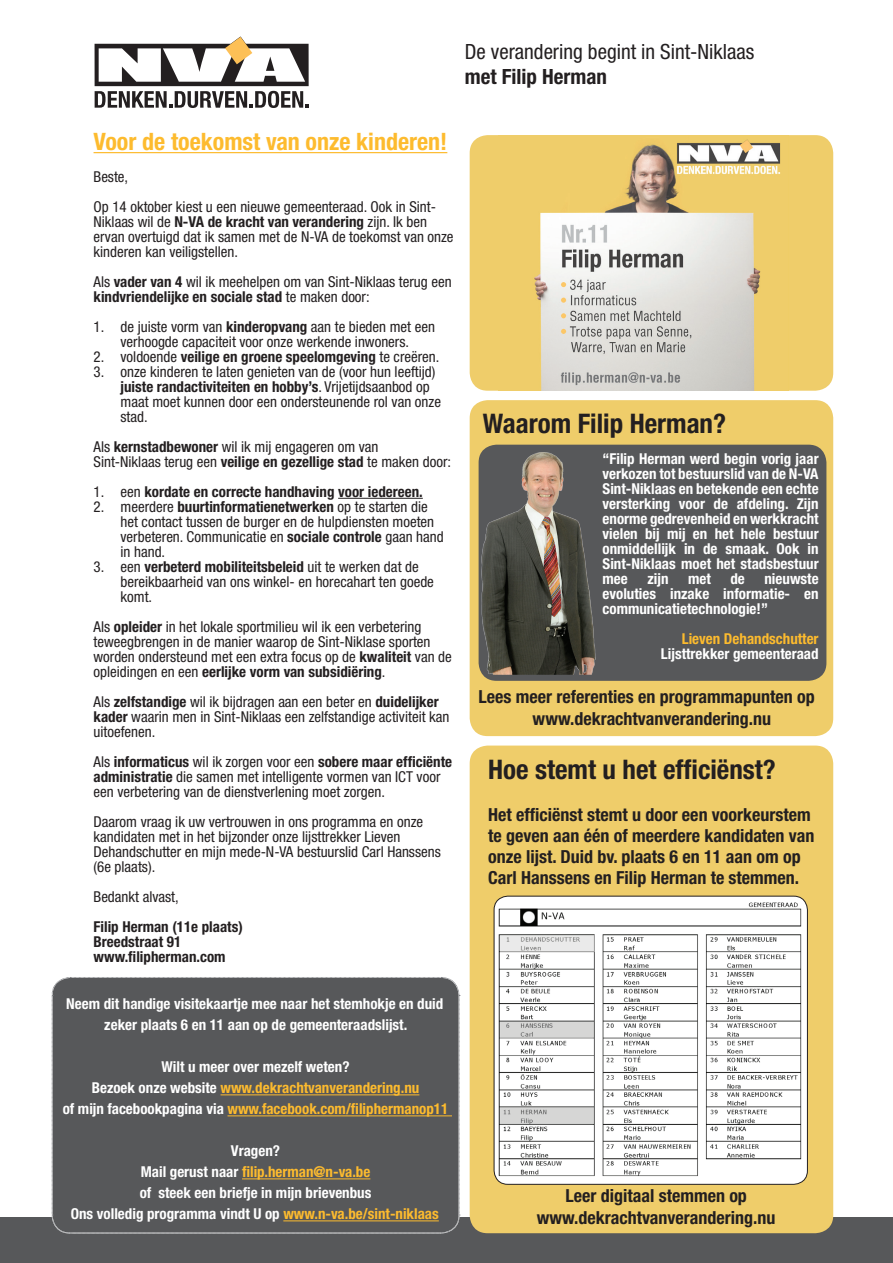
<style>
.page{position:relative;width:893px;height:1263px;background:#fff}
.page>*{position:absolute;margin:0;border:0;box-sizing:border-box;transform-origin:0 0}
.t1{font:700 condensed 27px "Helvetica Neue LT Std";color:#231f20}
.t2{font:700 condensed 24px "Helvetica Neue LT Std";color:#fdbb2e}
.t3{font:condensed 21px "Helvetica Neue LT Std";color:#231f20}
.t4{font:700 condensed 21px "Helvetica Neue LT Std";color:#231f20}
.t5{font:700 condensed 18px/21px "Helvetica Neue LT Std";color:#231f20;text-align:center}
.t6{font:condensed 15px/15px "Helvetica Neue LT Std";color:#231f20}
.t7{font:700 condensed 15px/15px "Helvetica Neue LT Std";color:#fff;text-align:center}
.t8{font:700 condensed 15px/15px "Helvetica Neue LT Std";color:#231f20}
.t9{font:700 condensed 15px "Helvetica Neue LT Std";color:#fdbb2e}
.s1{font-weight:700}
.s2{font-weight:400}
.s3{color:#fdbb2e}
</style>
<div class="page">
<svg style="left:95px;top:36px;width:214px;height:72px"></svg>
<div style="left:0;top:1218px;width:893px;height:45px;background:#57585a"></div>
<div style="left:470px;top:135px;width:363px;height:256px;background:#efcd6a;border-radius:18px"></div>
<img style="left:534px;top:139px;width:247px;height:252px">
<div style="left:470px;top:400px;width:363px;height:336px;background:#efcd6a;border-radius:18px"></div>
<div style="left:479px;top:445px;width:347px;height:236px;background:#57585a;border-radius:18px"></div>
<img style="left:479px;top:444px;width:143px;height:231px">
<div style="left:470px;top:745px;width:363px;height:488px;background:#efcd6a;border-radius:18px"></div>
<img style="left:494px;top:896px;width:313px;height:288px">
<div style="left:494px;top:896px;width:314px;height:288px;border:1px solid #231f20;border-radius:14px"></div>
<svg style="left:500px;top:935px;width:94px;height:17px;background:#dbdbdb"></svg>
<hr style="left:94px;top:152px;width:353px;height:1px;background:#fdbb2e">
<hr style="left:338px;top:498px;width:85px;height:1px;background:#231f20">
<div style="left:52px;top:977px;width:408px;height:257px;background:#57585a"></div>
<h3 class="t3" style="left:465px;top:40px;width:291px">De verandering begint in Sint-Niklaas</h3>
<h3 class="t4" style="left:465px;top:64px;width:144px">met Filip Herman</h3>
<h2 class="t2" style="left:94px;top:127px;width:355px">Voor de toekomst van onze kinderen!</h2>
<p class="t6" style="left:94px;top:161px;width:344px;line-height:30px">Beste,<br>Op 14 oktober kiest u een nieuwe gemeenteraad. Ook in Sint-</p>
<p class="t6" style="left:94px;top:214px;width:362px">Niklaas wil de <span class="s1">N-VA de kracht van verandering</span> zijn. Ik ben ervan overtuigd dat ik samen met de N-VA de toekomst van onze kinderen kan veiligstellen.</p>
<p class="t6" style="left:94px;top:274px;width:360px">Als <span class="s1">vader van 4</span> wil ik meehelpen om van Sint-Niklaas terug een <span class="s1">kindvriendelijke en sociale stad</span> te maken door:</p>
<p class="t6" style="left:94px;top:319px;width:343px;text-align:center">1. de juiste vorm van <span class="s1">kinderopvang</span> aan te bieden met een verhoogde capaciteit voor onze werkende inwoners.</p>
<p class="t8" style="left:94px;top:349px;width:347px"><span class="s2">2. voldoende</span> veilige en groene speelomgeving <span class="s2">te creëren.</span></p>
<p class="t6" style="left:121px;top:364px;width:322px;text-indent:-27px">3. onze kinderen te laten genieten van de (voor hun leeftijd) <span class="s1">juiste randactiviteiten en hobby’s</span>. Vrijetijdsaanbod op maat moet kunnen door een ondersteunende rol van onze stad.</p>
<p class="t6" style="left:94px;top:439px;width:359px">Als <span class="s1">kernstadbewoner</span> wil ik mij engageren om van<br>Sint-Niklaas terug een <span class="s1">veilige en gezellige stad</span> te maken door:</p>
<p class="t8" style="left:94px;top:484px;width:331px"><span class="s2">1. een</span> kordate en correcte handhaving voor iedereen.</p>
<p class="t6" style="left:121px;top:499px;width:325px;text-indent:-27px">2. meerdere <span class="s1">buurtinformatienetwerken</span> op te starten die het contact tussen de burger en de hulpdiensten moeten verbeteren. Communicatie en <span class="s1">sociale controle</span> gaan hand in hand.</p>
<p class="t6" style="left:121px;top:559px;width:315px;text-indent:-27px">3. een <span class="s1">verbeterd mobiliteitsbeleid</span> uit te werken dat de bereikbaarheid van ons winkel- en horecahart ten goede komt.</p>
<p class="t6" style="left:94px;top:619px;width:360px">Als <span class="s1">opleider</span> in het lokale sportmilieu wil ik een verbetering teweegbrengen in de manier waarop de Sint-Niklase sporten worden ondersteund met een extra focus op de <span class="s1">kwaliteit</span> van de opleidingen en een <span class="s1">eerlijke vorm van subsidiëring</span>.</p>
<p class="t6" style="left:94px;top:694px;width:357px">Als <span class="s1">zelfstandige</span> wil ik bijdragen aan een beter en <span class="s1">duidelijker kader</span> waarin men in Sint-Niklaas een zelfstandige activiteit kan uitoefenen.</p>
<p class="t6" style="left:94px;top:754px;width:360px">Als <span class="s1">informaticus</span> wil ik zorgen voor een <span class="s1">sobere maar efficiënte administratie</span> die samen met intelligente vormen van ICT voor een verbetering van de dienstverlening moet zorgen.</p>
<p class="t6" style="left:94px;top:814px;width:349px">Daarom vraag ik uw vertrouwen in ons programma en onze kandidaten met in het bijzonder onze lijsttrekker Lieven Dehandschutter en mijn mede-N-VA bestuurslid Carl Hanssens (6e plaats).</p>
<p class="t6" style="left:94px;top:889px;width:87px">Bedankt alvast,</p>
<p class="t8" style="left:94px;top:919px;width:151px">Filip Herman (11e plaats)<br>Breedstraat 91 www.filipherman.com</p>
<p class="t7" style="left:66px;top:993px;width:379px;line-height:21px">Neem dit handige visitekaartje mee naar het stemhokje en duid zeker plaats 6 en 11 aan op de gemeenteraadslijst.</p>
<p class="t7" style="left:63px;top:1056px;width:387px;line-height:21px">Wilt u meer over mezelf weten?<br>Bezoek onze website <span class="s3">www.dekrachtvanverandering.nu<br></span>of mijn facebookpagina via <span class="s3">www.facebook.com/filiphermanop11</span></p>
<p class="t7" style="left:71px;top:1140px;width:370px;line-height:21px">Vragen?<br>Mail gerust naar <span class="s3">filip.herman@n-va.be<br></span>of steek een briefje in mijn brievenbus<br>Ons volledig programma vindt U op <span class="s3">www.n-va.be/sint-niklaas</span></p>
<h1 class="t1" style="left:483px;top:407px;width:245px">Waarom Filip Herman?</h1>
<p class="t7" style="left:603px;top:451px;width:218px;text-align:justify">“Filip Herman werd begin vorig jaar verkozen tot bestuurslid van de N-VA Sint-Niklaas en betekende een echte versterking voor de afdeling. Zijn enorme gedrevenheid en werkkracht vielen bij mij en het hele bestuur onmiddellijk in de smaak. Ook in Sint-Niklaas moet het stadsbestuur mee</p>
<p class="t7" style="left:603px;top:571px;width:218px;text-align:justify;text-indent:162px">nieuwste evoluties inzake informatie- en communicatietechnologie!”</p>
<p class="t9" style="left:682px;top:630px;width:138px">Lieven Dehandschutter</p>
<p class="t7" style="left:661px;top:646px;width:159px">Lijsttrekker gemeenteraad</p>
<p class="t5" style="left:479px;top:686px;width:338px;line-height:21.6px">Lees meer referenties en programmapunten op www.dekrachtvanverandering.nu</p>
<h1 class="t1" style="left:488px;top:753px;width:289px">Hoe stemt u het efficiënst?</h1>
<p class="t5" style="left:488px;top:804px;width:328px;text-align:left">Het efficiënst stemt u door een voorkeurstem te geven aan één of meerdere kandidaten van onze lijst. Duid bv. plaats 6 en 11 aan om op Carl Hanssens en Filip Herman te stemmen.</p>
<p class="t7" style="left:647px;top:571px;width:23px">zijn</p>
<p class="t7" style="left:688px;top:571px;width:24px">met</p>
<p class="t7" style="left:730px;top:571px;width:16px">de</p>
<p class="t5" style="left:537px;top:1185px;width:240px;line-height:21.6px">Leer digitaal stemmen op www.dekrachtvanverandering.nu</p>
</div>
